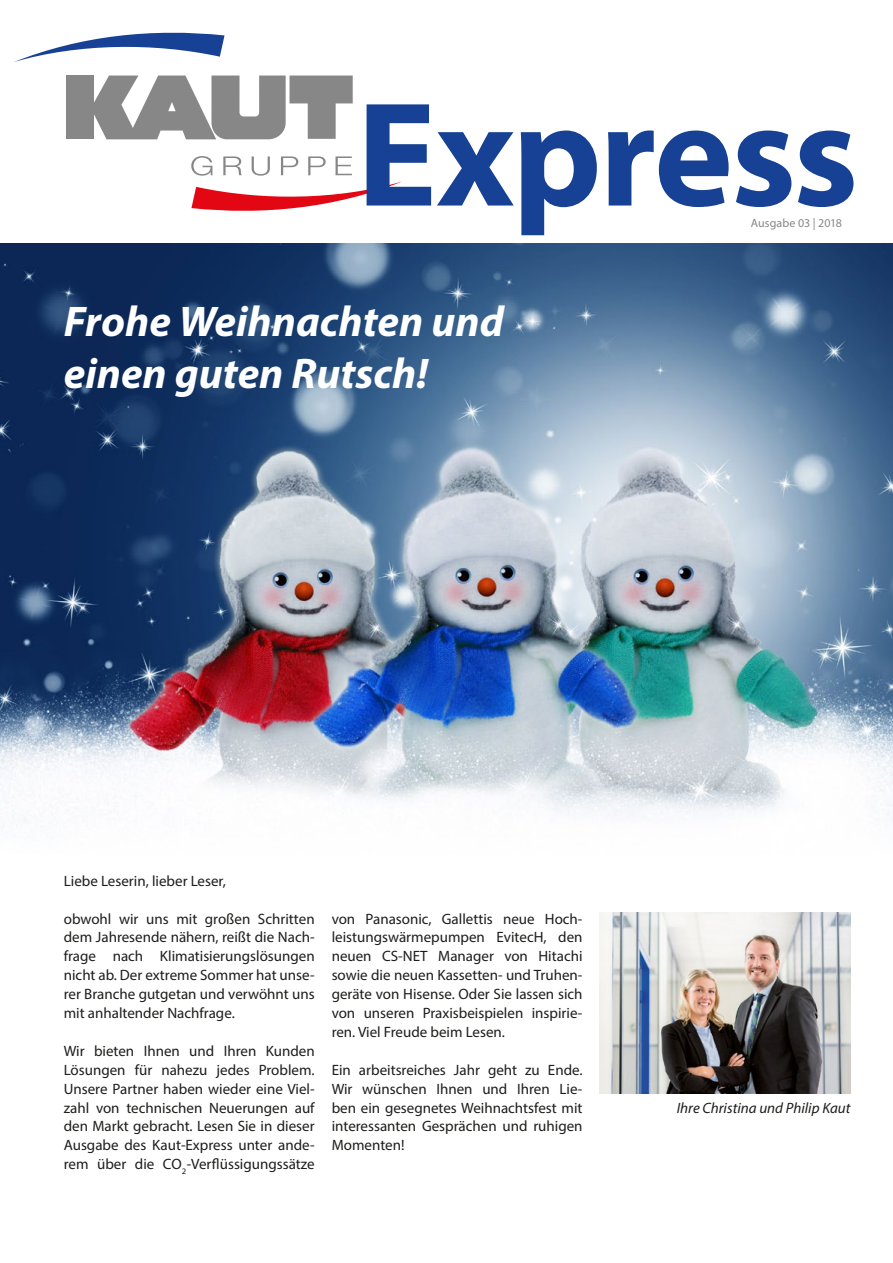
<style>
.page{position:relative;width:893px;height:1263px;background:#fff}
.page>*{position:absolute;margin:0;border:0;box-sizing:border-box;transform-origin:0 0}
.t1{font:700 150px "Myriad Pro";letter-spacing:-.015em;color:#164194}
.t2{font:italic 700 43.05px/51.8px "Myriad Pro";color:#fff}
.t3{font:15px/18.9px "Myriad Pro";color:#1d1d1b;text-align:justify}
.t4{font:italic 15px "Myriad Pro";color:#1d1d1b}
.t5{font:12px "Myriad Pro";color:#878787}
</style>
<div class="page">
<img style="left:600px;top:912px;width:250px;height:182px">
<div style="left:66px;top:76px;width:28px;height:63px;background:#878787"></div>
<svg style="left:94px;top:76px;width:259px;height:63px"></svg>
<svg style="left:14px;top:33px;width:211px;height:29px"></svg>
<svg style="left:191px;top:156px;width:211px;height:55px"></svg>
<img style="left:0;top:243px;width:893px;height:579px">
<h1 class="t1" style="left:357px;top:57px;width:503px">Express</h1>
<p class="t5" style="left:751px;top:215px;width:92px">Ausgabe 03 | 2018</p>
<h2 class="t2" style="left:64px;top:295px;width:442px">Frohe Weihnachten und einen guten Rutsch!</h2>
<p class="t3" style="left:64px;top:871px;width:164px">Liebe Leserin, lieber Leser,</p>
<p class="t3" style="left:64px;top:909px;width:252px">obwohl wir uns mit großen Schritten dem Jahresende nähern, reißt die Nach&shy;frage nach Klimatisierungslösungen nicht ab. Der extreme Sommer hat unse&shy;rer Branche gutgetan und verwöhnt uns mit anhaltender Nachfrage.</p>
<p class="t3" style="left:64px;top:1041px;width:252px">Wir bieten Ihnen und Ihren Kunden Lösungen für nahezu jedes Problem.<br>Unsere Partner haben wieder eine Viel&shy;zahl von technischen Neuerungen auf den Markt gebracht. Lesen Sie in dieser Ausgabe des Kaut-Express unter ande&shy;rem über die CO<sub>2</sub>-Verflüssigungssätze</p>
<p class="t3" style="left:332px;top:909px;width:252px">von Panasonic, Gallettis neue Hoch&shy;leistungswärmepumpen EvitecH, den neuen CS-NET Manager von Hitachi sowie die neuen Kassetten- und Truhen&shy;geräte von Hisense. Oder Sie lassen sich von unseren Praxisbeispielen inspirie&shy;ren. Viel Freude beim Lesen.</p>
<p class="t3" style="left:332px;top:1060px;width:252px">Ein arbeitsreiches Jahr geht zu Ende.<br>Wir wünschen Ihnen und Ihren Lie&shy;ben ein gesegnetes Weihnachtsfest mit interessanten Gesprächen und ruhigen Momenten!</p>
<p class="t4" style="left:677px;top:1098px;width:175px">Ihre Christina und Philip Kaut</p>
</div>
